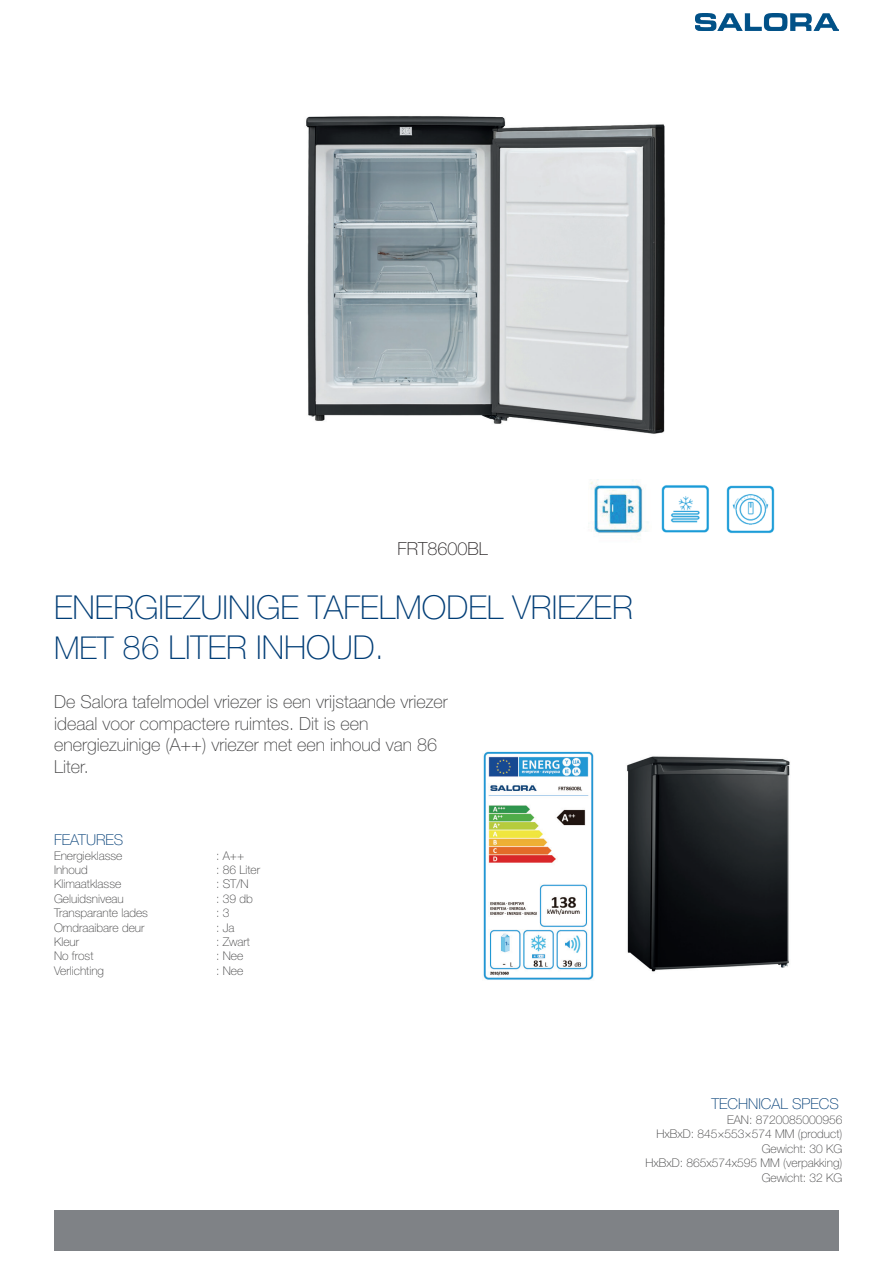
<style>
.page{position:relative;width:893px;height:1263px;background:#fff}
.page>*{position:absolute;margin:0;border:0;box-sizing:border-box;transform-origin:0 0}
.t1{font:100 33px/39.6px "Helvetica Neue LT Pro";color:#003d76}
.t2{font:100 18px/21.6px "Helvetica Neue LT Pro";color:#3e3e3f}
.t3{font:100 18px "Helvetica Neue LT Pro";color:#231f20}
.t4{font:100 15px "Helvetica Neue LT Pro";color:#003d76}
.t5{font:100 12px/14.4px "Helvetica Neue LT Pro";color:#3e3e3f;text-align:right}
.s1{font-size:31.5px}
</style>
<div class="page">
<img style="left:588px;top:479px;width:46px;height:60px">
<img style="left:696px;top:14px;width:143px;height:17px">
<img style="left:306px;top:116px;width:359px;height:318px">
<div style="left:55px;top:1210px;width:784px;height:40px;background:#7f8286"></div>
<img style="left:627px;top:756px;width:163px;height:216px">
<img style="left:733px;top:485px;width:42px;height:49px">
<img style="left:634px;top:483px;width:99px;height:53px">
<img style="left:483px;top:751px;width:111px;height:229px">
<h2 class="t3" style="left:397px;top:539px;width:92px">FRT8600BL</h2>
<h1 class="t1" style="left:54px;top:587px;width:580px">ENERGIEZUINIGE TAFELMODEL VRIEZER<br><span class="s1">MET</span> 86 LITER INHOUD.</h1>
<h2 class="t2" style="left:54px;top:691px;width:395px">De Salora tafelmodel vriezer is een vrijstaande vriezer ideaal voor compactere ruimtes. Dit is een energiezuinige (A++) vriezer met een inhoud van 86<br>Liter.</h2>
<p class="t4" style="left:54px;top:831px;width:71px">FEATURES</p>
<p class="t5" style="left:54px;top:848px;width:70px">Energieklasse</p>
<p class="t5" style="left:216px;top:848px;width:30px">: A++</p>
<p class="t5" style="left:54px;top:862px;width:35px">Inhoud</p>
<p class="t5" style="left:216px;top:862px;width:46px">: 86 Liter</p>
<p class="t5" style="left:54px;top:877px;width:69px">Klimaatklasse</p>
<p class="t5" style="left:216px;top:877px;width:34px">: ST/N</p>
<p class="t5" style="left:54px;top:891px;width:71px">Geluidsniveau</p>
<p class="t5" style="left:216px;top:891px;width:38px">: 39 db</p>
<p class="t5" style="left:54px;top:906px;width:96px">Transparante lades</p>
<p class="t5" style="left:216px;top:906px;width:15px">: 3</p>
<p class="t5" style="left:54px;top:920px;width:92px">Omdraaibare deur</p>
<p class="t5" style="left:216px;top:920px;width:20px">: Ja</p>
<p class="t5" style="left:54px;top:934px;width:27px">Kleur</p>
<p class="t5" style="left:216px;top:934px;width:36px">: Zwart</p>
<p class="t5" style="left:54px;top:949px;width:41px">No frost</p>
<p class="t5" style="left:216px;top:949px;width:29px">: Nee</p>
<p class="t5" style="left:54px;top:963px;width:52px">Verlichting</p>
<p class="t5" style="left:216px;top:963px;width:29px">: Nee</p>
<p class="t4" style="left:711px;top:1095px;width:129px">TECHNICAL SPECS</p>
<p class="t5" style="left:645px;top:1112px;width:198px">EAN: 8720085000956<br>HxBxD: 845×553×574 MM (product)<br>Gewicht: 30 KG<br>HxBxD: 865x574x595 MM (verpakking)<br>Gewicht: 32 KG</p>
</div>
